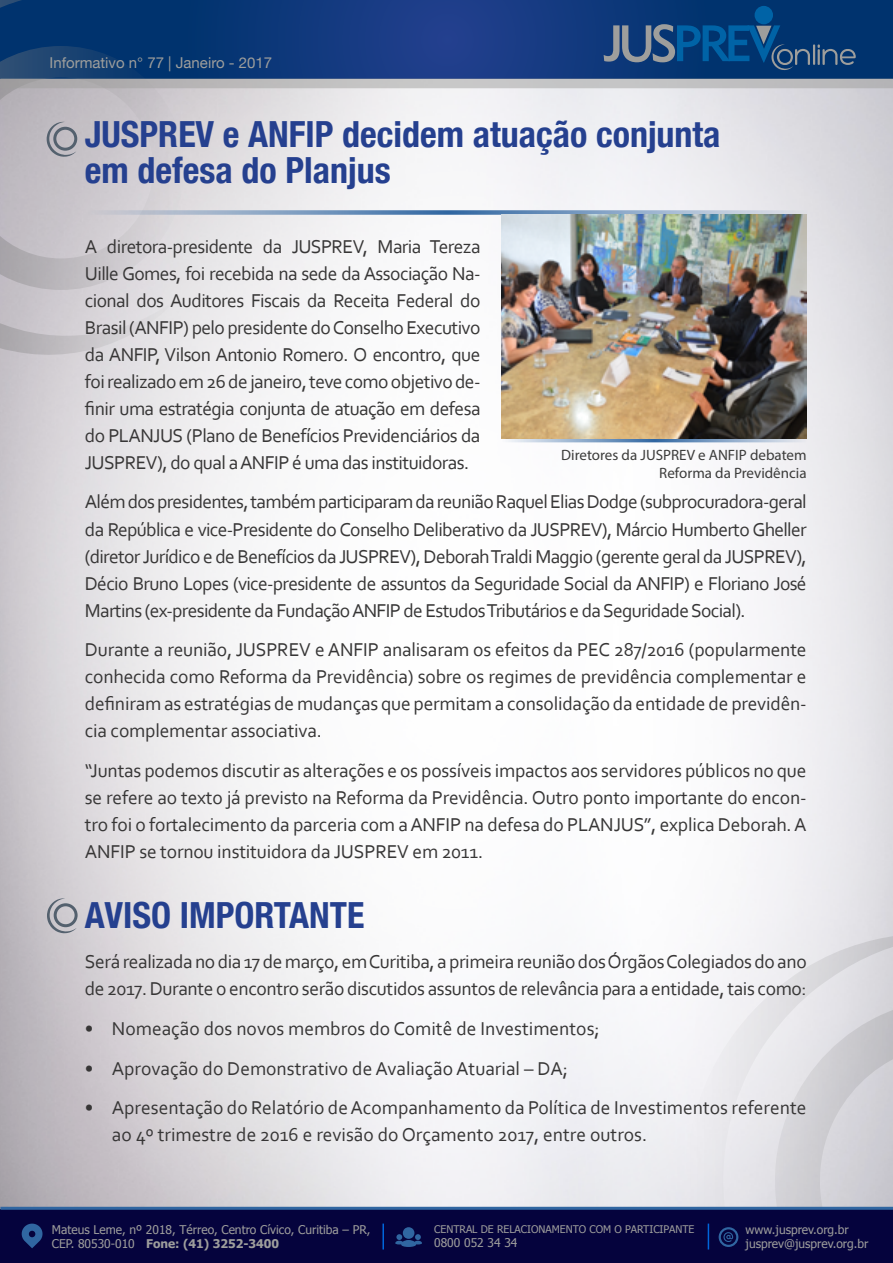
<style>
.page{position:relative;width:893px;height:1263px;background:#fff}
.page>*{position:absolute;margin:0;border:0;box-sizing:border-box;transform-origin:0 0}
.t1{font:700 condensed 36px/36px "Helvetica Neue LT Com";color:#25408f}
.t2{font:19.5px/27px "Corbel";letter-spacing:-.01em;color:#373636;text-align:justify}
.t3{font:15px/18px "Myriad Pro";color:#3c3c3b;text-align:right}
.t4{font:15px "Helvetica Neue";color:#9e9e9c}
.t5{font:12px/14.4px "Tahoma";color:#9e9e9c}
.t6{font:10.5px "Tahoma";color:#9e9e9c}
.s1{font-weight:700}
</style>
<div class="page">
<img style="left:0;top:0;width:893px;height:1207px">
<svg style="left:178px;top:1px;width:715px;height:77px;background:#0f387b"></svg>
<svg style="left:684px;top:932px;width:209px;height:275px"></svg>
<div style="left:0;top:1209px;width:893px;height:54px;background:#05033d"></div>
<hr style="left:382px;top:1223px;width:2px;height:26px;background:#0066db">
<svg style="left:708px;top:1223px;width:1px;height:26px"></svg>
<svg style="left:395px;top:1227px;width:27px;height:20px"></svg>
<svg style="left:719px;top:1227px;width:19px;height:20px"></svg>
<svg style="left:21px;top:1223px;width:22px;height:25px"></svg>
<hr style="left:0;top:1207px;width:893px;height:3px;background:#3066a1">
<div style="left:755px;top:6px;width:18px;height:18px;background:#0063a6;border-radius:50%"></div>
<hr style="left:813px;top:44px;width:2px;height:21px;background:#9e9e9c">
<svg style="left:818px;top:44px;width:38px;height:21px"></svg>
<svg style="left:604px;top:24px;width:206px;height:46px;background:#1c4e82"></svg>
<svg style="left:178px;top:46px;width:7px;height:244px;background:#bcc0cb"></svg>
<svg style="left:0;top:0;width:178px;height:356px;background:#9da5b6"></svg>
<svg style="left:0;top:78px;width:893px;height:10px;background:#aeb1b6"></svg>
<svg style="left:88px;top:210px;width:720px;height:5px;background:#92aac4"></svg>
<svg style="left:502px;top:439px;width:305px;height:3px"></svg>
<div style="left:53px;top:127px;width:24px;height:24px;border:3px solid #54616e;border-radius:50%"></div>
<svg style="left:47px;top:122px;width:29px;height:35px"></svg>
<img style="left:502px;top:215px;width:305px;height:224px">
<div style="left:54px;top:903px;width:24px;height:24px;border:3px solid #54616e;border-radius:50%"></div>
<svg style="left:47px;top:898px;width:30px;height:35px"></svg>
<p class="t4" style="left:49px;top:53px;width:224px">Informativo n° 77 | Janeiro - 2017</p>
<h1 class="t1" style="left:85px;top:116px;width:637px">JUSPREV e ANFIP decidem atuação conjunta em defesa do Planjus</h1>
<p class="t2" style="left:85px;top:232px;width:397px">A diretora-presidente da JUSPREV, Maria Tereza Uille Gomes, foi recebida na sede da Associação Na&shy;cional dos Auditores Fiscais da Receita Federal do Brasil (ANFIP) pelo presidente do Conselho Executivo da ANFIP, Vilson Antonio Romero. O encontro, que foi realizado em 26 de janeiro, teve como objetivo de&shy;finir uma estratégia conjunta de atuação em defesa do PLANJUS (Plano de Benefícios Previdenciários da JUSPREV), do qual a ANFIP é uma das instituidoras.</p>
<p class="t2" style="left:85px;top:488px;width:723px">Além dos presidentes, também participaram da reunião Raquel Elias Dodge (subprocuradora-geral da República e vice-Presidente do Conselho Deliberativo da JUSPREV), Márcio Humberto Gheller (diretor Jurídico e de Benefícios da JUSPREV), Deborah Traldi Maggio (gerente geral da JUSPREV), Décio Bruno Lopes (vice-presidente de assuntos da Seguridade Social da ANFIP) e Floriano José Martins (ex-presidente da Fundação ANFIP de Estudos Tributários e da Seguridade Social).</p>
<p class="t2" style="left:85px;top:636px;width:723px">Durante a reunião, JUSPREV e ANFIP analisaram os efeitos da PEC 287/2016 (popularmente conhecida como Reforma da Previdência) sobre os regimes de previdência complementar e definiram as estratégias de mudanças que permitam a consolidação da entidade de previdên&shy;cia complementar associativa.</p>
<p class="t2" style="left:85px;top:757px;width:723px">“Juntas podemos discutir as alterações e os possíveis impactos aos servidores públicos no que se refere ao texto já previsto na Reforma da Previdência. Outro ponto importante do encon&shy;tro foi o fortalecimento da parceria com a ANFIP na defesa do PLANJUS”, explica Deborah. A ANFIP se tornou instituidora da JUSPREV em 2011.</p>
<p class="t3" style="left:561px;top:446px;width:247px">Diretores da JUSPREV e ANFIP debatem<br>Reforma da Previdência</p>
<h1 class="t1" style="left:85px;top:898px;width:281px">AVISO IMPORTANTE</h1>
<p class="t2" style="left:85px;top:947px;width:723px">Será realizada no dia 17 de março, em Curitiba, a primeira reunião dos Órgãos Colegiados do ano de 2017. Durante o encontro serão discutidos assuntos de relevância para a entidade, tais como:</p>
<p class="t2" style="left:85px;top:1014px;width:516px">• Nomeação dos novos membros do Comitê de Investimentos;</p>
<p class="t2" style="left:85px;top:1054px;width:485px">• Aprovação do Demonstrativo de Avaliação Atuarial – DA;</p>
<p class="t2" style="left:112px;top:1094px;width:696px;text-indent:-27px">• Apresentação do Relatório de Acompanhamento da Política de Investimentos referente ao 4º trimestre de 2016 e revisão do Orçamento 2017, entre outros.</p>
<p class="t5" style="left:52px;top:1223px;width:320px">Mateus Leme, nº 2018, Térreo, Centro Cívico, Curitiba – PR,<br>CEP. 80530-010 <span class="s1">Fone: (41) 3252-3400</span></p>
<p class="t6" style="left:434px;top:1222px;width:262px">CENTRAL DE RELACIONAMENTO COM O PARTICIPANTE</p>
<p class="t5" style="left:434px;top:1236px;width:85px">0800 052 34 34</p>
<p class="t5" style="left:746px;top:1223px;width:124px">www.jusprev.org.br jusprev@jusprev.org.br</p>
</div>
